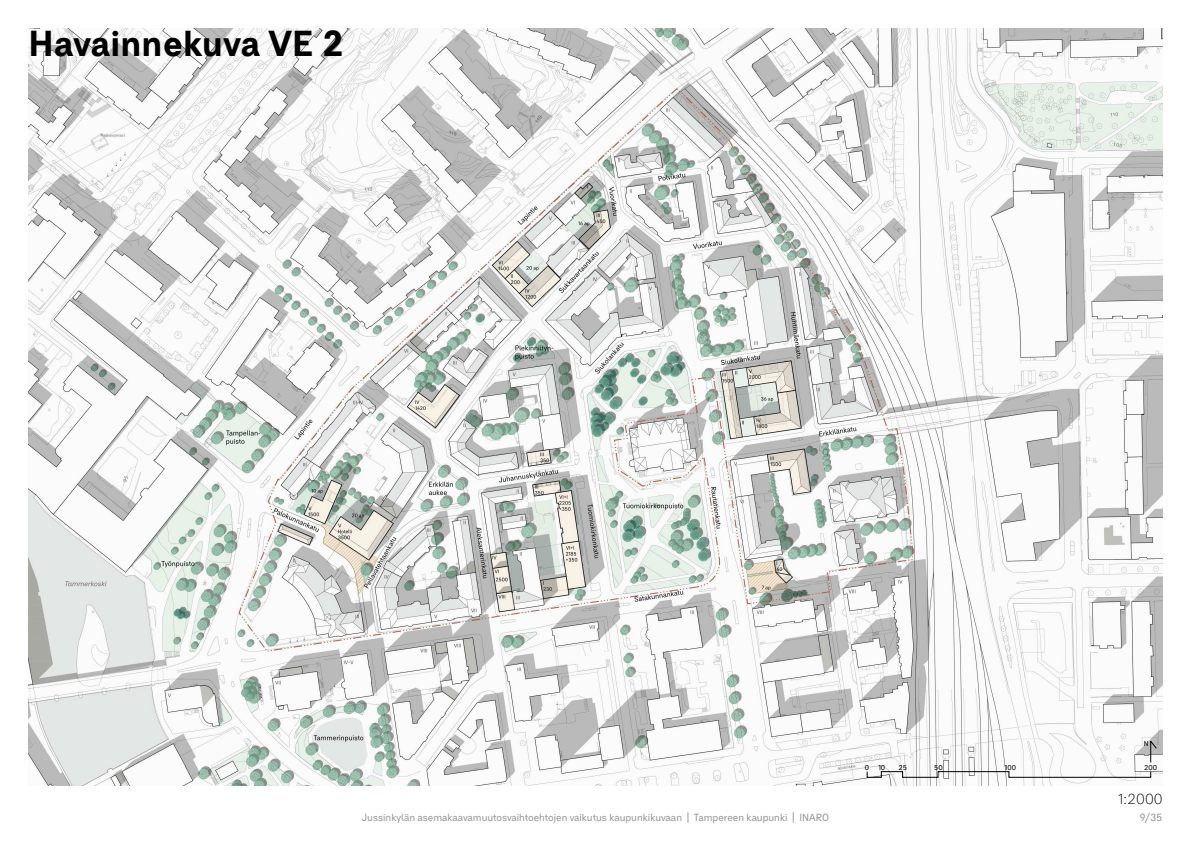
<style>
.page{position:relative;width:1191px;height:842px;background:#fff}
.page>*{position:absolute;margin:0;border:0;box-sizing:border-box;transform-origin:0 0}
.t1{font:700 35px "BC Falster Grotesk RB";color:#000}
.t2{font:14px "BC Falster Grotesk LM";color:#000}
.t3{font:10px "BC Falster Grotesk RB";color:#939598}
.t4{font:6.9px "BC Falster Grotesk RB";color:#000}
</style>
<div class="page">
<img style="left:28px;top:28px;width:1134px;height:757px">
<svg style="left:866px;top:771px;width:285px;height:7px"></svg>
<svg style="left:1150px;top:740px;width:7px;height:23px"></svg>
<h1 class="t1" style="left:28px;top:20px;width:317px">Havainnekuva VE 2</h1>
<p class="t3" style="left:362px;top:812px;width:469px">Jussinkylän asemakaavamuutosvaihtoehtojen vaikutus kaupunkikuvaan | Tampereen kaupunki | INARO</p>
<p class="t4" style="left:1144px;top:740px;width:6px">N</p>
<p class="t4" style="left:865px;top:763px;width:6px">0</p>
<p class="t4" style="left:878px;top:763px;width:8px">10</p>
<p class="t4" style="left:898px;top:763px;width:10px">25</p>
<p class="t4" style="left:934px;top:763px;width:10px">50</p>
<p class="t4" style="left:1004px;top:763px;width:13px">100</p>
<p class="t4" style="left:1144px;top:763px;width:14px">200</p>
<h2 class="t2" style="left:1118px;top:791px;width:46px">1:2000</h2>
<p class="t3" style="left:1139px;top:812px;width:25px">9/35</p>
</div>
